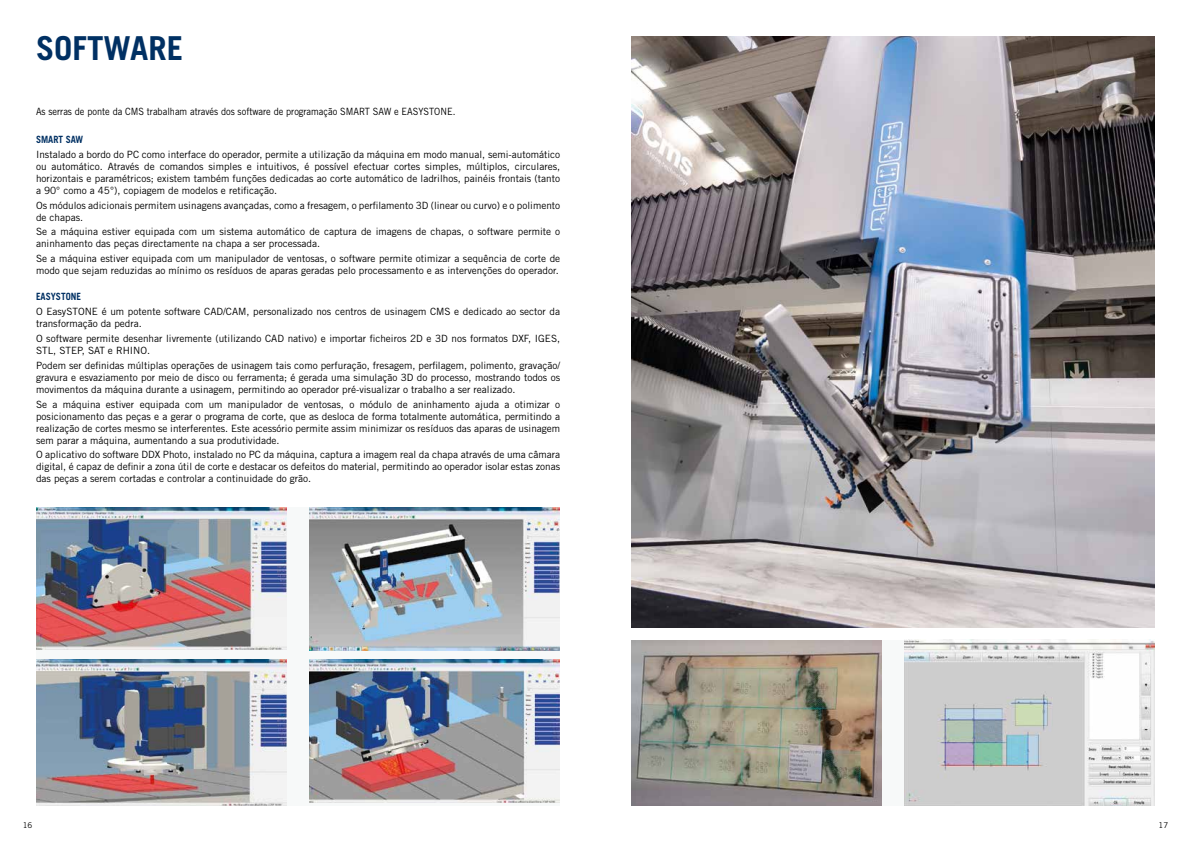
<style>
.page{position:relative;width:1191px;height:842px;background:#fff}
.page>*{position:absolute;margin:0;border:0;box-sizing:border-box;transform-origin:0 0}
.t1{font:700 33px "Trade Gothic LT Std";color:#003063}
.t2{font:10px/12px "Trade Gothic LT Std";color:#000}
.t3{font:10px "Trade Gothic LT Std";color:#000;scale:.92 1}
.t4{font:700 10px "Trade Gothic LT Std";color:#003063;scale:.92 1}
.t5{font:8px "Trade Gothic LT Std";color:#000}
</style>
<div class="page">
<div style="left:36px;top:507px;width:523px;height:299px;background:#f7f9f9"></div>
<div style="left:631px;top:640px;width:524px;height:166px;background:#f7f9f9"></div>
<img style="left:631px;top:36px;width:524px;height:591px">
<img style="left:631px;top:640px;width:251px;height:166px">
<img style="left:309px;top:659px;width:250px;height:143px">
<img style="left:36px;top:659px;width:250px;height:146px">
<img style="left:309px;top:507px;width:250px;height:143px">
<img style="left:36px;top:507px;width:250px;height:142px">
<img style="left:904px;top:640px;width:250px;height:166px">
<h1 class="t1" style="left:36px;top:28px;width:149px">SOFTWARE</h1>
<p class="t3" style="left:36px;top:105px;width:457px">As serras de ponte da CMS trabalham através dos software de programação SMART SAW e EASYSTONE.</p>
<p class="t4" style="left:36px;top:133px;width:53px">SMART SAW</p>
<p class="t2" style="left:36px;top:148px;width:526px;text-align:justify">Instalado a bordo do PC como interface do operador, permite a utilização da máquina em modo manual, semi-automático ou automático. Através de comandos simples e intuitivos, é possível efectuar cortes simples, múltiplos, circulares, horizontais e paramétricos; existem também funções dedicadas ao corte automático de ladrilhos, painéis frontais (tanto a 90° como a 45°), copiagem de modelos e retificação.</p>
<p class="t2" style="left:36px;top:199px;width:526px">Os módulos adicionais permitem usinagens avançadas, como a fresagem, o perfilamento 3D (linear ou curvo) e o polimento de chapas.</p>
<p class="t2" style="left:36px;top:226px;width:526px">Se a máquina estiver equipada com um sistema automático de captura de imagens de chapas, o software permite o aninhamento das peças directamente na chapa a ser processada.</p>
<p class="t2" style="left:36px;top:253px;width:526px">Se a máquina estiver equipada com um manipulador de ventosas, o software permite otimizar a sequência de corte de modo que sejam reduzidas ao mínimo os resíduos de aparas geradas pelo processamento e as intervenções do operador.</p>
<p class="t4" style="left:36px;top:291px;width:50px">EASYSTONE</p>
<p class="t2" style="left:36px;top:305px;width:525px">O EasySTONE é um potente software CAD/CAM, personalizado nos centros de usinagem CMS e dedicado ao sector da transformação da pedra.</p>
<p class="t2" style="left:36px;top:332px;width:525px">O software permite desenhar livremente (utilizando CAD nativo) e importar ficheiros 2D e 3D nos formatos DXF, IGES,<br>STL, STEP, SAT e RHINO.</p>
<p class="t2" style="left:36px;top:359px;width:525px;text-align:justify">Podem ser definidas múltiplas operações de usinagem tais como perfuração, fresagem, perfilagem, polimento, gravação/ gravura e esvaziamento por meio de disco ou ferramenta; é gerada uma simulação 3D do processo, mostrando todos os movimentos da máquina durante a usinagem, permitindo ao operador pré-visualizar o trabalho a ser realizado.</p>
<p class="t2" style="left:36px;top:398px;width:526px;text-align:justify">Se a máquina estiver equipada com um manipulador de ventosas, o módulo de aninhamento ajuda a otimizar o posicionamento das peças e a gerar o programa de corte, que as desloca de forma totalmente automática, permitindo a realização de cortes mesmo se interferentes. Este acessório permite assim minimizar os resíduos das aparas de usinagem sem parar a máquina, aumentando a sua produtividade.</p>
<p class="t2" style="left:36px;top:449px;width:526px;text-align:justify">O aplicativo do software DDX Photo, instalado no PC da máquina, captura a imagem real da chapa através de uma câmara digital, é capaz de definir a zona útil de corte e destacar os defeitos do material, permitindo ao operador isolar estas zonas das peças a serem cortadas e controlar a continuidade do grão.</p>
<p class="t5" style="left:23px;top:820px;width:11px">16</p>
<p class="t5" style="left:1158px;top:820px;width:11px">17</p>
</div>
